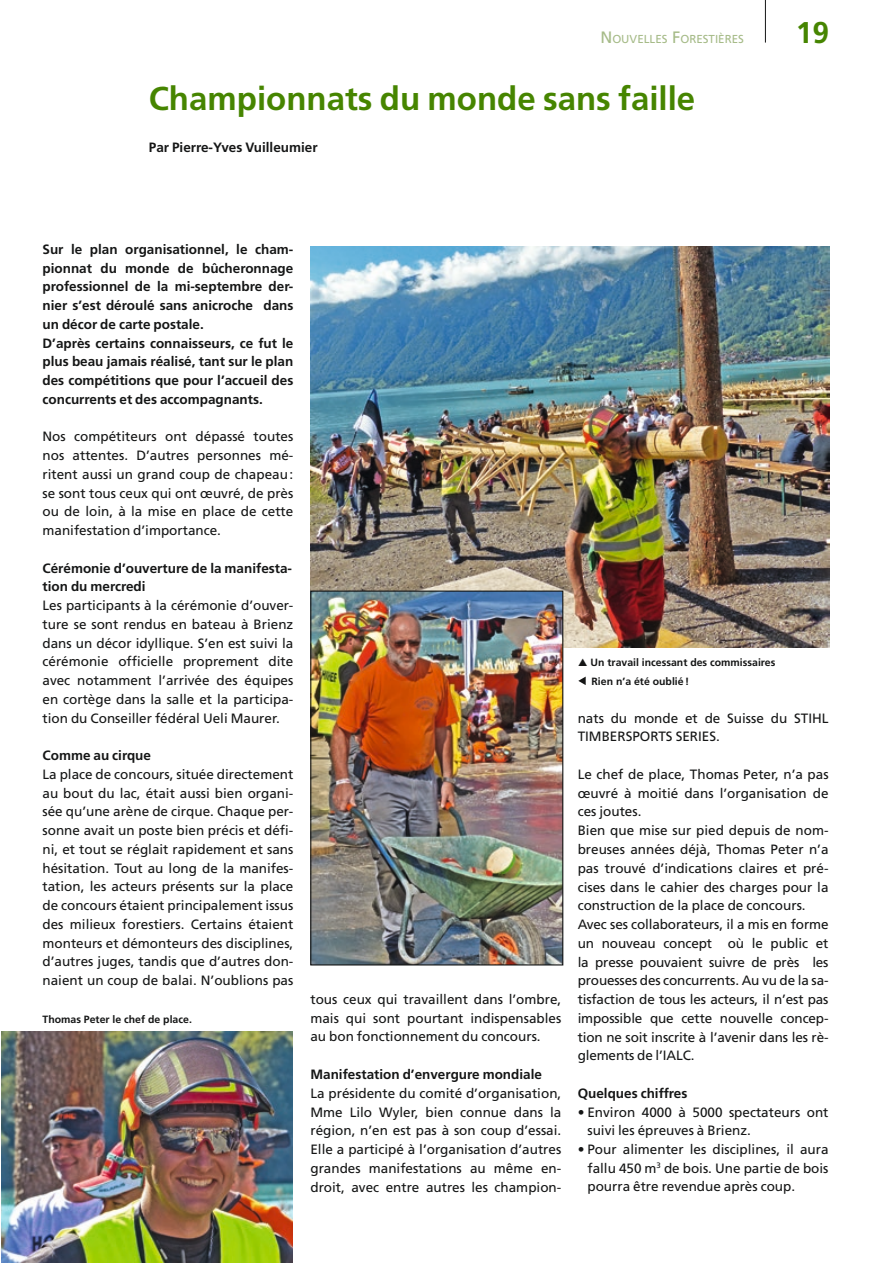
<style>
.page{position:relative;width:893px;height:1263px;background:#fff}
.page>*{position:absolute;margin:0;border:0;box-sizing:border-box;transform-origin:0 0}
.t1{font:700 33px "Frutiger LT";color:#468500}
.t2{font:700 30px "Frutiger LT";color:#468500}
.t3{font:13.5px/18.8px "Frutiger LT";color:#151616;text-align:justify}
.t4{font:700 13.5px/18.8px "Frutiger LT";color:#151616}
.t5{font:11.55px "Frutiger LT";color:#a6bb88}
.t6{font:700 10.5px/18.8px "Frutiger LT";color:#151616}
.s1{font-size:16.5px}
</style>
<div class="page">
<hr style="left:765px;top:0;width:1px;height:43px;background:#151616">
<svg style="left:578px;top:676px;width:8px;height:9px"></svg>
<img style="left:2px;top:1031px;width:290px;height:232px">
<img style="left:310px;top:247px;width:519px;height:401px">
<img style="left:312px;top:592px;width:249px;height:371px">
<div style="left:310px;top:590px;width:253px;height:375px;border:1px solid #151616"></div>
<p class="t5" style="left:600px;top:32px;width:145px"><span class="s1">N</span>OUVELLES <span class="s1">F</span>ORESTIÈRES</p>
<h2 class="t2" style="left:796px;top:15px;width:35px">19</h2>
<h1 class="t1" style="left:149px;top:79px;width:548px">Championnats du monde sans faille</h1>
<p class="t4" style="left:149px;top:138px;width:170px">Par Pierre-Yves Vuilleumier</p>
<p class="t4" style="left:43px;top:240px;width:252px">Sur le plan organisationnel, le cham&shy;pionnat du monde de bûcheronnage professionnel de la mi-septembre der&shy;nier s’est déroulé sans anicroche dans un décor de carte postale.<br>D’après certains connaisseurs, ce fut le plus beau jamais réalisé, tant sur le plan des compétitions que pour l’accueil des concurrents et des accompagnants.</p>
<p class="t3" style="left:43px;top:427px;width:252px">Nos compétiteurs ont dépassé toutes nos attentes. D’autres personnes mé&shy;ritent aussi un grand coup de chapeau: se sont tous ceux qui ont œuvré, de près ou de loin, à la mise en place de cette manifestation d’importance.</p>
<p class="t4" style="left:43px;top:559px;width:251px">Cérémonie d’ouverture de la manifesta&shy;tion du mercredi</p>
<p class="t3" style="left:43px;top:596px;width:252px">Les participants à la cérémonie d’ouver&shy;ture se sont rendus en bateau à Brienz dans un décor idyllique. S’en est suivi la cérémonie officielle proprement dite avec notamment l’arrivée des équipes en cortège dans la salle et la participa&shy;tion du Conseiller fédéral Ueli Maurer.</p>
<p class="t4" style="left:43px;top:746px;width:110px">Comme au cirque</p>
<p class="t3" style="left:43px;top:765px;width:252px">La place de concours, située directement au bout du lac, était aussi bien organi&shy;sée qu’une arène de cirque. Chaque per&shy;sonne avait un poste bien précis et défi&shy;ni, et tout se réglait rapidement et sans hésitation. Tout au long de la manifes&shy;tation, les acteurs présents sur la place de concours étaient principalement issus des milieux forestiers. Certains étaient monteurs et démonteurs des disciplines, d’autres juges, tandis que d’autres don&shy;naient un coup de balai. N’oublions pas</p>
<p class="t6" style="left:43px;top:1010px;width:151px">Thomas Peter le chef de place.</p>
<p class="t3" style="left:310px;top:990px;width:252px">tous ceux qui travaillent dans l’ombre, mais qui sont pourtant indispensables au bon fonctionnement du concours.</p>
<p class="t4" style="left:310px;top:1065px;width:233px">Manifestation d’envergure mondiale</p>
<p class="t3" style="left:310px;top:1084px;width:252px">La présidente du comité d’organisation, Mme Lilo Wyler, bien connue dans la région, n’en est pas à son coup d’essai.<br>Elle a participé à l’organisation d’autres grandes manifestations au même en&shy;droit, avec entre autres les champion-</p>
<p class="t6" style="left:591px;top:653px;width:185px;text-indent:-13px">▲ Un travail incessant des commissaires<br>Rien n’a été oublié!</p>
<p class="t3" style="left:578px;top:709px;width:252px">nats du monde et de Suisse du STIHL<br>TIMBERSPORTS SERIES.</p>
<p class="t3" style="left:578px;top:765px;width:252px;text-align:left">Le chef de place, Thomas Peter, n’a pas œuvré à moitié dans l’organisation de ces joutes.<br>Bien que mise sur pied depuis de nom&shy;breuses années déjà, Thomas Peter n’a pas trouvé d’indications claires et pré&shy;cises dans le cahier des charges pour la construction de la place de concours.<br>Avec ses collaborateurs, il a mis en forme un nouveau concept où le public et la presse pouvaient suivre de près les prouesses des concurrents. Au vu de la sa&shy;tisfaction de tous les acteurs, il n’est pas impossible que cette nouvelle concep&shy;tion ne soit inscrite à l’avenir dans les rè&shy;glements de l’IALC.</p>
<p class="t4" style="left:578px;top:1084px;width:111px">Quelques chiffres</p>
<p class="t3" style="left:587px;top:1102px;width:243px;text-indent:-10px">• Environ 4000 à 5000 spectateurs ont suivi les épreuves à Brienz.</p>
<p class="t3" style="left:587px;top:1140px;width:243px;text-indent:-10px">• Pour alimenter les disciplines, il aura fallu 450 m<sup>3</sup> de bois. Une partie de bois pourra être revendue après coup.</p>
</div>
